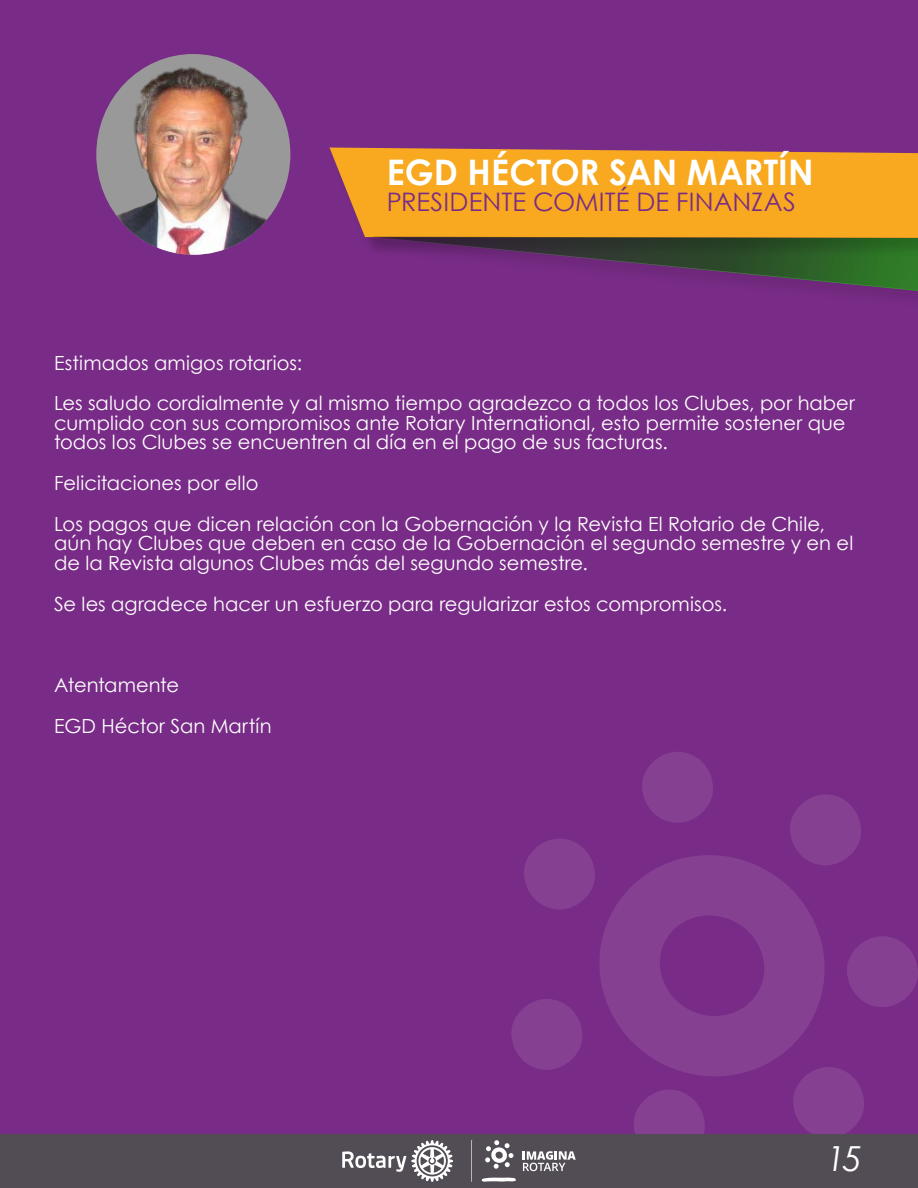
<style>
.page{position:relative;width:918px;height:1188px;background:#792c87}
.page>*{position:absolute;margin:0;border:0;box-sizing:border-box;transform-origin:0 0}
.t1{font:700 35.25px "Century Gothic";color:#fff}
.t2{font:italic 34.5px "Century Gothic";color:#fff}
.t3{font:25.5px "Century Gothic";letter-spacing:.005em;color:#792c87}
.t4{font:19.5px/40.8px "Century Gothic";color:#fff}
</style>
<div class="page">
<div style="left:330px;top:148px;width:588px;height:89px;background:#f8a91f"></div>
<svg style="left:365px;top:237px;width:553px;height:59px"></svg>
<svg style="left:599px;top:855px;width:226px;height:221px;fill:#864092"></svg>
<svg style="left:511px;top:999px;width:71px;height:71px"></svg>
<svg style="left:524px;top:839px;width:71px;height:70px"></svg>
<svg style="left:642px;top:752px;width:71px;height:71px"></svg>
<svg style="left:789px;top:795px;width:72px;height:70px"></svg>
<svg style="left:847px;top:936px;width:71px;height:71px"></svg>
<svg style="left:792px;top:1067px;width:72px;height:67px"></svg>
<svg style="left:634px;top:1090px;width:71px;height:44px"></svg>
<div style="left:0;top:1134px;width:918px;height:54px;background:#524d55"></div>
<svg style="left:342px;top:1140px;width:111px;height:42px"></svg>
<svg style="left:471px;top:1140px;width:1px;height:42px"></svg>
<svg style="left:485px;top:1140px;width:29px;height:29px"></svg>
<svg style="left:482px;top:1178px;width:34px;height:4px"></svg>
<svg style="left:523px;top:1151px;width:53px;height:20px"></svg>
<div style="left:96px;top:54px;width:194px;height:201px;background:#999;border-radius:50%"></div>
<img style="left:107px;top:59px;width:164px;height:196px">
<h1 class="t1" style="left:387px;top:145px;width:429px">EGD HÉCTOR SAN MARTÍN</h1>
<h3 class="t3" style="left:387px;top:184px;width:411px">PRESIDENTE COMITÉ DE FINANZAS</h3>
<p class="t4" style="left:54px;top:342px;width:803px">Estimados amigos rotarios:<br>Les saludo cordialmente y al mismo tiempo agradezco a todos los Clubes, por haber</p>
<p class="t4" style="left:54px;top:413px;width:793px;line-height:19.5px">cumplido con sus compromisos ante Rotary International, esto permite sostener que todos los Clubes se encuentren al día en el pago de sus facturas.</p>
<p class="t4" style="left:54px;top:462px;width:772px">Felicitaciones por ello<br>Los pagos que dicen relación con la Gobernación y la Revista El Rotario de Chile,</p>
<p class="t4" style="left:54px;top:533px;width:801px;line-height:19.5px">aún hay Clubes que deben en caso de la Gobernación el segundo semestre y en el de la Revista algunos Clubes más del segundo semestre.</p>
<p class="t4" style="left:54px;top:583px;width:675px">Se les agradece hacer un esfuerzo para regularizar estos compromisos.</p>
<p class="t4" style="left:54px;top:664px;width:219px">Atentamente<br>EGD Héctor San Martín</p>
<h2 class="t2" style="left:826px;top:1134px;width:37px">15</h2>
</div>
